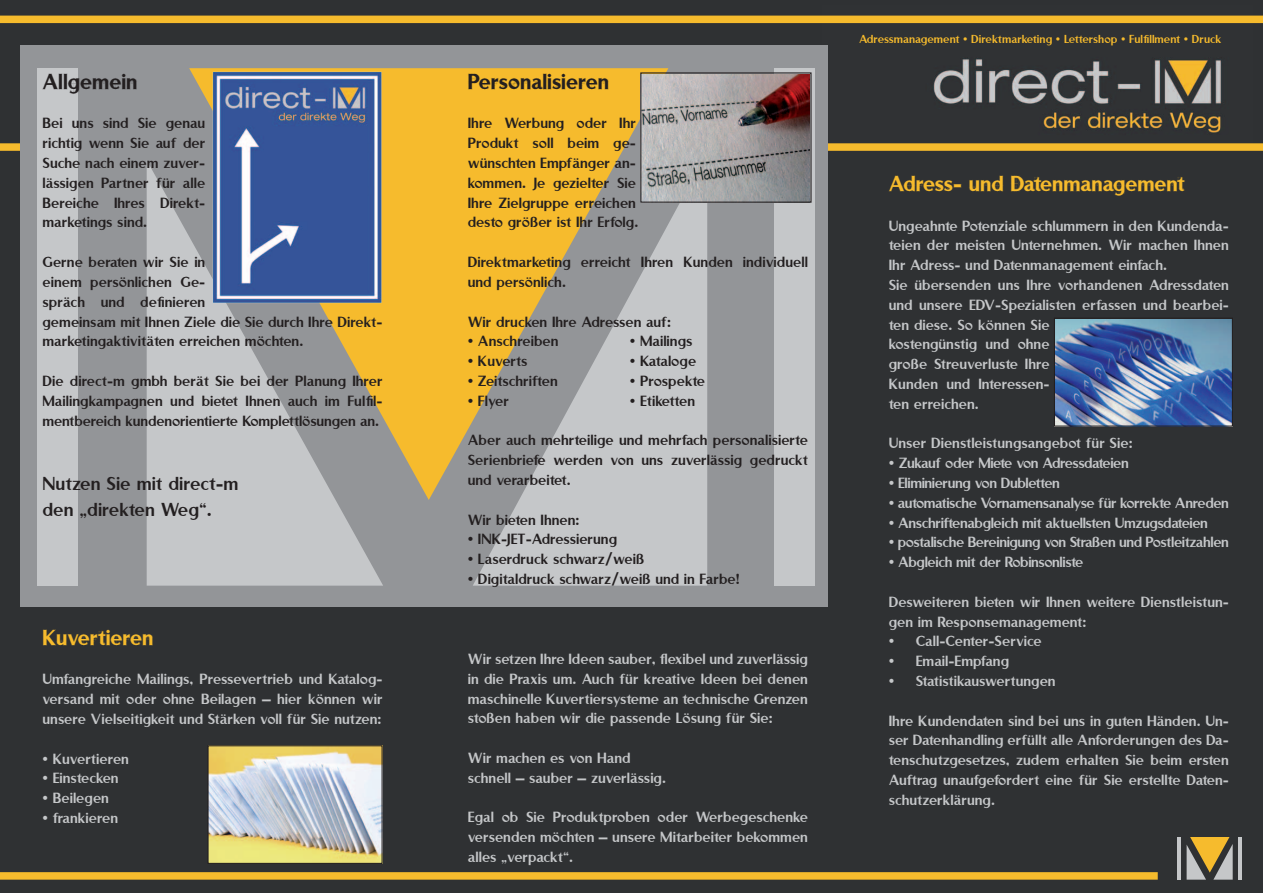
<style>
.page{position:relative;width:1263px;height:893px;background:#2f3133}
.page>*{position:absolute;margin:0;border:0;box-sizing:border-box;transform-origin:0 0}
.t1{font:24px "Rubino Sans ICG Solid";color:#f6bb2d}
.t2{font:24px "Rubino Sans ICG Solid";color:#231f20}
.t3{font:21px/25.2px "Rubino Sans ICG Fill";color:#231f20}
.t4{font:16.5px/19.8px "Rubino Sans ICG Fill";color:#c5c7c9;text-align:justify}
.t5{font:16.5px/19.8px "Rubino Sans ICG Fill";color:#231f20;text-align:justify}
.t6{font:16.5px "Rubino Sans ICG Fill";letter-spacing:-.025em;color:#c5c7c9}
.t7{font:16.5px "Rubino Sans ICG Fill";letter-spacing:-.03em;color:#c5c7c9}
.t8{font:13.05px "Rubino Sans ICG Fill";color:#f6bb2d}
</style>
<div class="page">
<img style="left:822px;top:15px;width:430px;height:118px">
<div style="left:0;top:16px;width:1263px;height:7px;background:#f6bb2d"></div>
<div style="left:0;top:143px;width:1263px;height:8px;background:#f6bb2d"></div>
<div style="left:20px;top:45px;width:808px;height:561px;background:#939598"></div>
<div style="left:37px;top:68px;width:40px;height:518px;background:#c5c7c9"></div>
<div style="left:774px;top:68px;width:41px;height:518px;background:#c5c7c9"></div>
<svg style="left:147px;top:161px;width:236px;height:425px;fill:#c5c7c9"></svg>
<svg style="left:473px;top:203px;width:234px;height:383px;fill:#c5c7c9"></svg>
<svg style="left:189px;top:68px;width:479px;height:432px"></svg>
<hr style="left:1177px;top:837px;width:4px;height:43px;background:#c5c7c9">
<hr style="left:1238px;top:837px;width:3px;height:43px;background:#c5c7c9">
<svg style="left:1186px;top:837px;width:47px;height:43px"></svg>
<div style="left:0;top:872px;width:1158px;height:8px;background:#f6bb2d"></div>
<img style="left:642px;top:74px;width:167px;height:127px">
<div style="left:640px;top:72px;width:171px;height:131px;border:1px solid #231f20"></div>
<img style="left:1056px;top:320px;width:175px;height:105px">
<div style="left:1054px;top:318px;width:179px;height:109px;border:1px solid #231f20"></div>
<img style="left:209px;top:747px;width:172px;height:115px">
<div style="left:207px;top:745px;width:176px;height:119px;border:1px solid #231f20"></div>
<img style="left:205px;top:68px;width:190px;height:236px">
<h1 class="t2" style="left:43px;top:68px;width:96px">Allgemein</h1>
<p class="t5" style="left:43px;top:113px;width:164px">Bei uns sind Sie genau richtig wenn Sie auf der Suche nach einem zuver&shy;lässigen Partner für alle Bereiche Ihres Direkt&shy;marketings sind.</p>
<p class="t5" style="left:43px;top:252px;width:342px;text-align:left">Gerne beraten wir Sie in<br>einem persönlichen Ge-<br>spräch und definieren<br>gemeinsam mit Ihnen Ziele die Sie durch Ihre Direkt&shy;marketingaktivitäten erreichen möchten.</p>
<p class="t5" style="left:43px;top:371px;width:342px">Die direct-m gmbh berät Sie bei der Planung Ihrer Mailingkampagnen und bietet Ihnen auch im Fulfil&shy;mentbereich kundenorientierte Komplettlösungen an.</p>
<p class="t3" style="left:43px;top:471px;width:198px">Nutzen Sie mit direct-m den „direkten Weg“.</p>
<h1 class="t1" style="left:43px;top:624px;width:112px">Kuvertieren</h1>
<p class="t4" style="left:43px;top:669px;width:342px">Umfangreiche Mailings, Pressevertrieb und Katalog&shy;versand mit oder ohne Beilagen – hier können wir unsere Vielseitigkeit und Stärken voll für Sie nutzen:</p>
<p class="t4" style="left:43px;top:748px;width:88px">• Kuvertieren</p>
<p class="t4" style="left:43px;top:768px;width:78px">• Einstecken</p>
<p class="t4" style="left:43px;top:788px;width:68px">• Beilegen</p>
<p class="t4" style="left:43px;top:808px;width:77px">• frankieren</p>
<h1 class="t2" style="left:468px;top:68px;width:143px">Personalisieren</h1>
<p class="t5" style="left:468px;top:113px;width:172px;text-align:left">Ihre Werbung oder Ihr<br>Produkt soll beim ge&shy;wünschten Empfänger an-- kommen. Je gezielter Sie<br>Ihre Zielgruppe erreichen desto größer ist Ihr Erfolg.</p>
<p class="t5" style="left:468px;top:252px;width:342px">Direktmarketing erreicht Ihren Kunden individuell und persönlich.</p>
<p class="t5" style="left:468px;top:311px;width:205px">Wir drucken Ihre Adressen auf:</p>
<p class="t5" style="left:468px;top:331px;width:92px">• Anschreiben</p>
<p class="t5" style="left:630px;top:331px;width:64px">• Mailings</p>
<p class="t5" style="left:468px;top:351px;width:61px">• Kuverts</p>
<p class="t5" style="left:630px;top:351px;width:68px">• Kataloge</p>
<p class="t5" style="left:468px;top:371px;width:91px">• Zeitschriften</p>
<p class="t5" style="left:630px;top:371px;width:77px">• Prospekte</p>
<p class="t5" style="left:468px;top:390px;width:43px">• Flyer</p>
<p class="t5" style="left:630px;top:390px;width:67px">• Etiketten</p>
<p class="t5" style="left:468px;top:430px;width:342px">Aber auch mehrteilige und mehrfach personalisierte Serienbriefe werden von uns zuverlässig gedruckt und verarbeitet.</p>
<p class="t5" style="left:468px;top:509px;width:113px">Wir bieten Ihnen:</p>
<p class="t5" style="left:468px;top:529px;width:151px">• INK-JET-Adressierung</p>
<p class="t5" style="left:468px;top:549px;width:178px">• Laserdruck schwarz/weiß</p>
<p class="t5" style="left:468px;top:569px;width:273px">• Digitaldruck schwarz/weiß und in Farbe!</p>
<p class="t4" style="left:468px;top:649px;width:342px">Wir setzen Ihre Ideen sauber, flexibel und zuverlässig in die Praxis um. Auch für kreative Ideen bei denen maschinelle Kuvertiersysteme an technische Grenzen stoßen haben wir die passende Lösung für Sie:</p>
<p class="t4" style="left:468px;top:748px;width:200px">Wir machen es von Hand schnell – sauber – zuverlässig.</p>
<p class="t4" style="left:468px;top:807px;width:342px">Egal ob Sie Produktproben oder Werbegeschenke versenden möchten – unsere Mitarbeiter bekommen alles „verpackt“.</p>
<p class="t8" style="left:859px;top:32px;width:364px">Adressmanagement • Direktmarketing • Lettershop • Fulfillment • Druck</p>
<h1 class="t1" style="left:889px;top:170px;width:297px">Adress- und Datenmanagement</h1>
<p class="t4" style="left:889px;top:215px;width:342px;text-align:left">Ungeahnte Potenziale schlummern in den Kundenda&shy;teien der meisten Unternehmen. Wir machen Ihnen Ihr Adress- und Datenmanagement einfach.<br>Sie übersenden uns Ihre vorhandenen Adressdaten und unsere EDV-Spezialisten erfassen und bearbei&shy;ten diese. So können Sie<br>kostengünstig und ohne<br>große Streuverluste Ihre<br>Kunden und Interessen-<br>ten erreichen.</p>
<p class="t4" style="left:889px;top:433px;width:245px">Unser Dienstleistungsangebot für Sie:</p>
<p class="t7" style="left:889px;top:454px;width:242px">• Zukauf oder Miete von Adressdateien</p>
<p class="t6" style="left:889px;top:474px;width:173px">• Eliminierung von Dubletten</p>
<p class="t6" style="left:889px;top:494px;width:342px">• automatische Vornamensanalyse für korrekte Anreden</p>
<p class="t6" style="left:889px;top:514px;width:321px">• Anschriftenabgleich mit aktuellsten Umzugsdateien</p>
<p class="t6" style="left:889px;top:533px;width:342px">• postalische Bereinigung von Straßen und Postleitzahlen</p>
<p class="t6" style="left:889px;top:553px;width:196px">• Abgleich mit der Robinsonliste</p>
<p class="t4" style="left:889px;top:591px;width:342px">Desweiteren bieten wir Ihnen weitere Dienstleistun&shy;gen im Responsemanagement:</p>
<p class="t4" style="left:889px;top:631px;width:154px">• Call-Center-Service</p>
<p class="t4" style="left:889px;top:651px;width:122px">• Email-Empfang</p>
<p class="t4" style="left:889px;top:671px;width:168px">• Statistikauswertungen</p>
<p class="t4" style="left:889px;top:710px;width:342px">Ihre Kundendaten sind bei uns in guten Händen. Un&shy;ser Datenhandling erfüllt alle Anforderungen des Da&shy;tenschutzgesetzes, zudem erhalten Sie beim ersten Auftrag unaufgefordert eine für Sie erstellte Daten&shy;schutzerklärung.</p>
</div>
